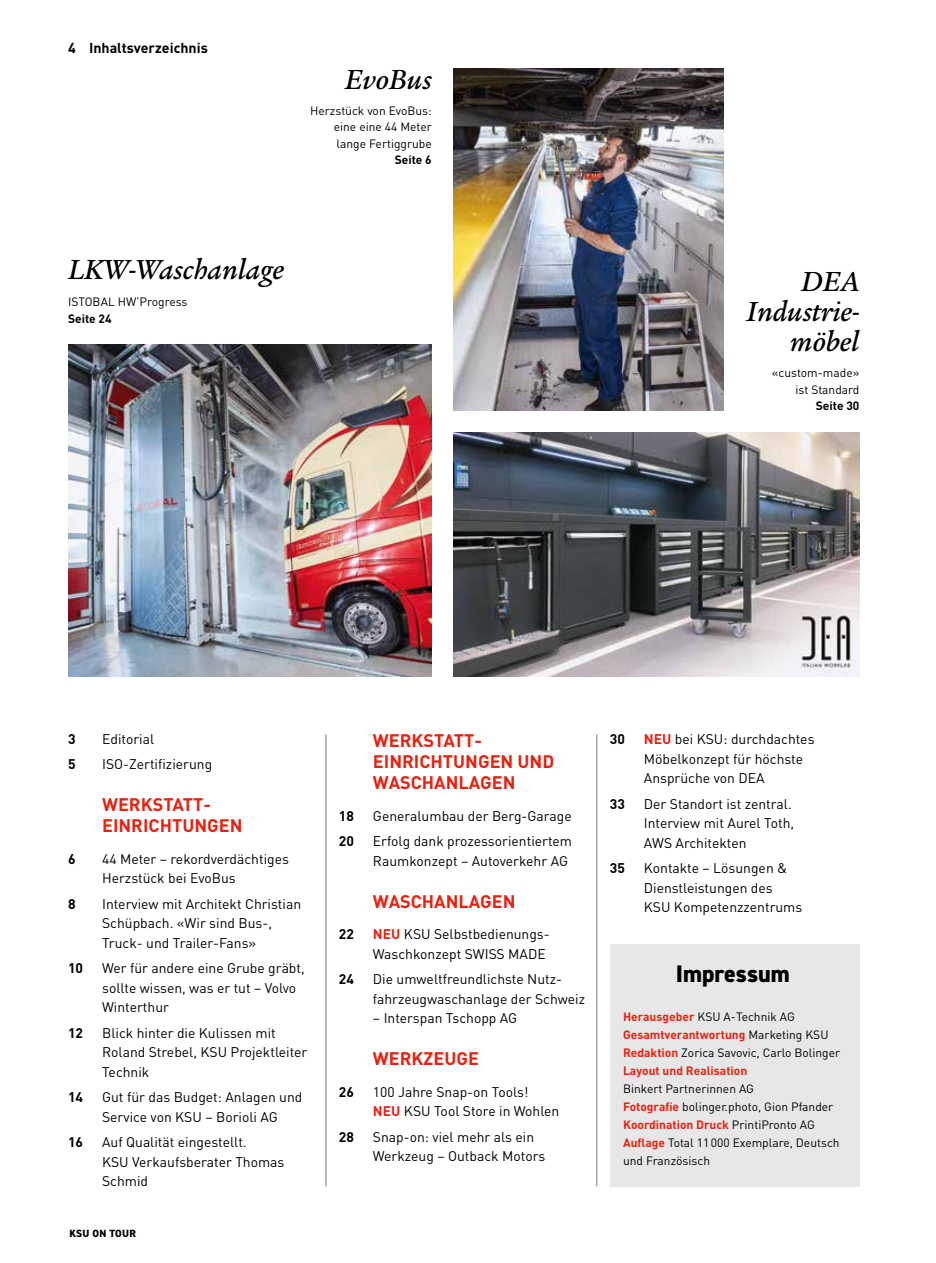
<style>
.page{position:relative;width:936px;height:1263px;background:#fff}
.page>*{position:absolute;margin:0;border:0;box-sizing:border-box;transform-origin:0 0}
.t1{font:italic 500 30px/30px "Legacy Serif Std";color:#000;text-align:right}
.t2{font:800 24px "DIN2014";color:#000}
.t3{font:700 18px/21px "DIN";color:#e42313}
.t4{font:700 14.25px "DIN";color:#000}
.t5{font:13.8px/19.5px "DIN";color:#000}
.t6{font:700 13.8px "DIN";color:#000}
.t7{font:12px/18px "DIN";color:#000}
.t8{font:700 12px/18px "DIN";color:#e42313}
.t9{font:700 12px "DIN";color:#000}
.t10{font:800 10.5px "DIN2014";letter-spacing:.02em;color:#000}
.s1{font-weight:700;color:#e42313}
.s2{font-weight:400;color:#000}
</style>
<div class="page">
<div style="left:610px;top:944px;width:249px;height:242px;background:#e7e7e7"></div>
<hr style="left:326px;top:734px;width:1px;height:452px;background:#7c7b7b">
<hr style="left:596px;top:734px;width:1px;height:452px;background:#7c7b7b">
<img style="left:453px;top:433px;width:406px;height:243px">
<img style="left:453px;top:68px;width:271px;height:342px">
<img style="left:68px;top:344px;width:364px;height:332px">
<p class="t4" style="left:68px;top:39px;width:141px">4 Inhaltsverzeichnis</p>
<h1 class="t1" style="left:345px;top:65px;width:89px">EvoBus</h1>
<p class="t7" style="left:334px;top:102px;width:99px;line-height:16.5px;text-align:justify;text-indent:-24px">Herzstück von EvoBus: eine eine 44 Meter lange Fertiggrube</p>
<p class="t9" style="left:395px;top:152px;width:39px">Seite 6</p>
<h1 class="t1" style="left:68px;top:255px;width:218px">LKW-Waschanlage</h1>
<p class="t7" style="left:68px;top:293px;width:121px">ISTOBAL HW’Progress</p>
<p class="t9" style="left:68px;top:310px;width:45px">Seite 24</p>
<h1 class="t1" style="left:746px;top:267px;width:114px">DEA<br>Industrie&shy;möbel</h1>
<p class="t7" style="left:771px;top:364px;width:89px;line-height:16.5px;text-align:right">«custom-made» ist Standard</p>
<p class="t9" style="left:815px;top:398px;width:45px">Seite 30</p>
<p class="t6" style="left:68px;top:730px;width:9px">3</p>
<p class="t5" style="left:102px;top:729px;width:54px">Editorial</p>
<p class="t6" style="left:68px;top:755px;width:9px">5</p>
<p class="t5" style="left:102px;top:754px;width:112px">ISO-Zertifizierung</p>
<h3 class="t3" style="left:102px;top:793px;width:142px">WERKSTATT-<br>EINRICHTUNGEN</h3>
<p class="t6" style="left:68px;top:850px;width:9px">6</p>
<p class="t5" style="left:102px;top:849px;width:188px">44 Meter – rekordverdächtiges<br>Herzstück bei EvoBus</p>
<p class="t6" style="left:68px;top:895px;width:9px">8</p>
<p class="t5" style="left:102px;top:894px;width:200px">Interview mit Architekt Christian<br>Schüpbach. «Wir sind Bus-,<br>Truck- und Trailer-Fans»</p>
<p class="t6" style="left:68px;top:959px;width:17px">10</p>
<p class="t5" style="left:102px;top:958px;width:204px">Wer für andere eine Grube gräbt, sollte wissen, was er tut – Volvo<br>Winterthur</p>
<p class="t6" style="left:68px;top:1024px;width:17px">12</p>
<p class="t5" style="left:102px;top:1023px;width:207px">Blick hinter die Kulissen mit<br>Roland Strebel, KSU Projektleiter<br>Technik</p>
<p class="t6" style="left:68px;top:1088px;width:17px">14</p>
<p class="t5" style="left:102px;top:1087px;width:202px">Gut für das Budget: Anlagen und<br>Service von KSU – Borioli AG</p>
<p class="t6" style="left:68px;top:1133px;width:17px">16</p>
<p class="t5" style="left:102px;top:1132px;width:184px">Auf Qualität eingestellt.<br>KSU Verkaufsberater Thomas<br>Schmid</p>
<p class="t10" style="left:69px;top:1226px;width:68px">KSU ON TOUR</p>
<h3 class="t3" style="left:373px;top:729px;width:183px">WERKSTATT-<br>EINRICHTUNGEN UND<br>WASCHANLAGEN</h3>
<p class="t6" style="left:339px;top:807px;width:17px">18</p>
<p class="t5" style="left:373px;top:806px;width:200px">Generalumbau der Berg-Garage</p>
<p class="t6" style="left:339px;top:832px;width:17px">20</p>
<p class="t5" style="left:373px;top:831px;width:201px">Erfolg dank prozessorientiertem<br>Raumkonzept – Autoverkehr AG</p>
<h3 class="t3" style="left:373px;top:890px;width:144px">WASCHANLAGEN</h3>
<p class="t6" style="left:339px;top:925px;width:17px">22</p>
<p class="t5" style="left:373px;top:924px;width:178px"><span class="s1">NEU</span> KSU Selbstbedienungs-<br>Waschkonzept SWISS MADE</p>
<p class="t6" style="left:339px;top:970px;width:17px">24</p>
<p class="t5" style="left:373px;top:969px;width:213px">Die umweltfreundlichste Nutz&shy;fahrzeugwaschanlage der Schweiz</p>
<p class="t5" style="left:373px;top:1008px;width:146px">– Interspan Tschopp AG</p>
<h3 class="t3" style="left:373px;top:1047px;width:107px">WERKZEUGE</h3>
<p class="t6" style="left:339px;top:1083px;width:17px">26</p>
<p class="t5" style="left:373px;top:1082px;width:188px">100 Jahre Snap-on Tools!<br><span class="s1">NEU</span> KSU Tool Store in Wohlen</p>
<p class="t6" style="left:339px;top:1128px;width:17px">28</p>
<p class="t5" style="left:373px;top:1127px;width:174px">Snap-on: viel mehr als ein<br>Werkzeug – Outback Motors</p>
<p class="t6" style="left:609px;top:730px;width:17px">30</p>
<p class="t5" style="left:643px;top:729px;width:172px"><span class="s1">NEU</span> bei KSU: durchdachtes<br>Möbelkonzept für höchste<br>Ansprüche von DEA</p>
<p class="t6" style="left:609px;top:795px;width:17px">33</p>
<p class="t5" style="left:643px;top:794px;width:152px">Der Standort ist zentral.<br>Interview mit Aurel Toth,<br>AWS Architekten</p>
<p class="t6" style="left:609px;top:859px;width:17px">35</p>
<p class="t5" style="left:643px;top:858px;width:160px">Kontakte – Lösungen &amp;<br>Dienstleistungen des<br>KSU Kompetenzzentrums</p>
<h2 class="t2" style="left:675px;top:958px;width:115px">Impressum</h2>
<p class="t8" style="left:623px;top:1007px;width:218px">Herausgeber <span class="s2">KSU A-Technik AG </span>Gesamtverantwortung <span class="s2">Marketing KSU </span>Redaktion <span class="s2">Zorica Savovic, Carlo Bolinger </span>Layout und Realisation</p>
<p class="t7" style="left:623px;top:1079px;width:218px">Binkert Partnerinnen AG<br><span class="s1">Fotografie</span> bolinger.photo, Gion Pfander<br><span class="s1">Koordination Druck</span> PrintiPronto AG<br><span class="s1">Auflage</span> Total 11000 Exemplare, Deutsch und Französisch</p>
</div>
